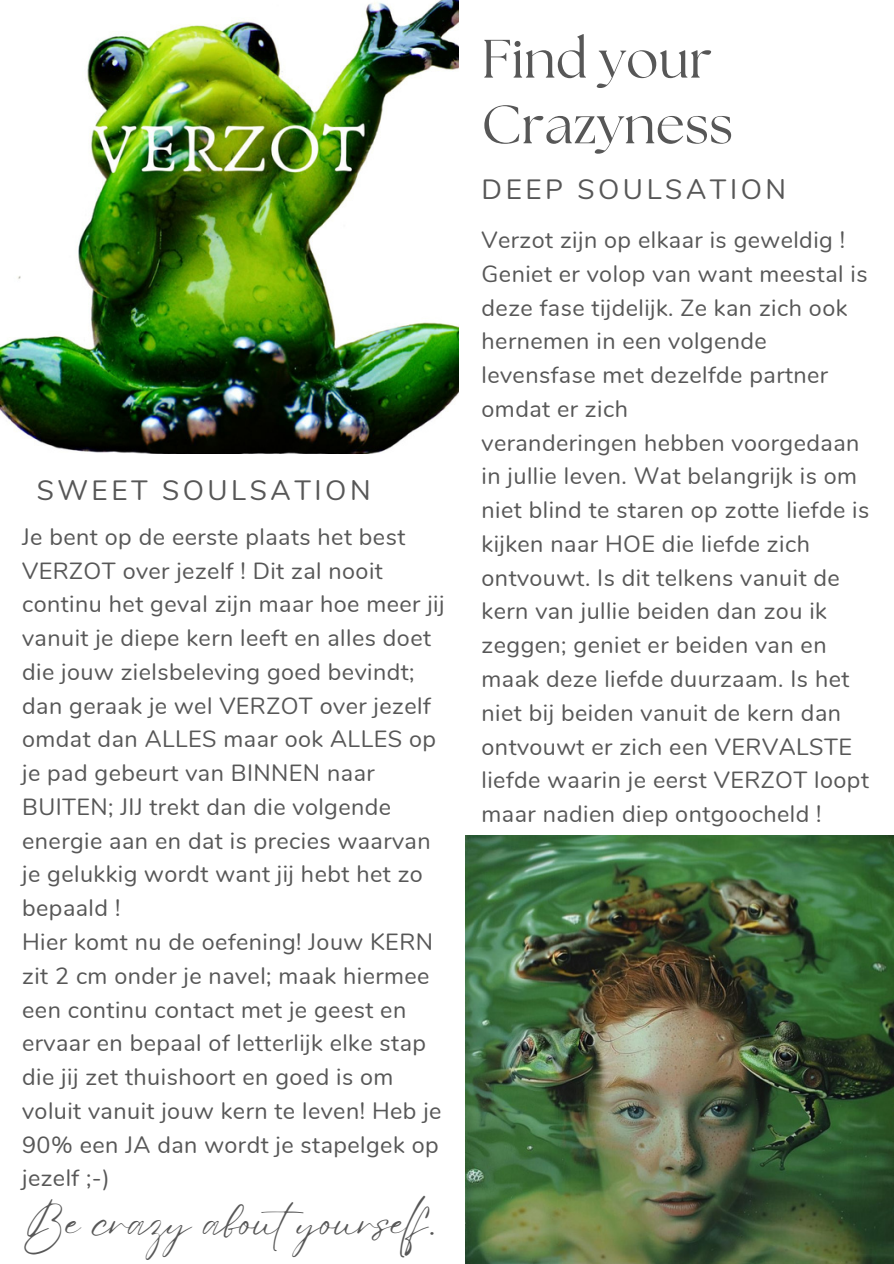
<style>
.page{position:relative;width:894px;height:1264px;background:#fff}
.page>*{position:absolute;margin:0;border:0;box-sizing:border-box;transform-origin:0 0}
.t1{font:53.85px/65.7px "The Seasons";letter-spacing:.005em;color:#575757}
.t2{font:43.8px "Eyesome Script";color:#575757}
.t3{font:27.9px "Nunito";letter-spacing:.125em;color:#575757}
.t4{font:23.4px/33.8px "Nunito";letter-spacing:.02em;color:#575757}
</style>
<div class="page">
<img style="left:0;top:0;width:458px;height:453px">
<img style="left:465px;top:835px;width:428px;height:427px">
<p class="t3" style="left:37px;top:471px;width:335px">SWEET SOULSATION</p>
<p class="t4" style="left:22px;top:520px;width:424px">Je bent op de eerste plaats het best<br>VERZOT over jezelf ! Dit zal nooit continu het geval zijn maar hoe meer jij vanuit je diepe kern leeft en alles doet die jouw zielsbeleving goed bevindt; dan geraak je wel VERZOT over jezelf omdat dan ALLES maar ook ALLES op je pad gebeurt van BINNEN naar<br>BUITEN; JIJ trekt dan die volgende energie aan en dat is precies waarvan je gelukkig wordt want jij hebt het zo bepaald !<br>Hier komt nu de oefening! Jouw KERN zit 2 cm onder je navel; maak hiermee een continu contact met je geest en ervaar en bepaal of letterlijk elke stap die jij zet thuishoort en goed is om voluit vanuit jouw kern te leven! Heb je<br>90% een JA dan wordt je stapelgek op jezelf ;-)</p>
<h2 class="t2" style="left:22px;top:1193px;width:415px">Be crazy aboutyourself.</h2>
<h1 class="t1" style="left:481px;top:29px;width:253px">Find your<br>Crazyness</h1>
<p class="t3" style="left:481px;top:170px;width:306px">DEEP SOULSATION</p>
<p class="t4" style="left:481px;top:223px;width:389px">Verzot zijn op elkaar is geweldig !<br>Geniet er volop van want meestal is deze fase tijdelijk. Ze kan zich ook hernemen in een volgende levensfase met dezelfde partner omdat er zich<br>veranderingen hebben voorgedaan in jullie leven. Wat belangrijk is om niet blind te staren op zotte liefde is kijken naar HOE die liefde zich ontvouwt. Is dit telkens vanuit de kern van jullie beiden dan zou ik zeggen; geniet er beiden van en maak deze liefde duurzaam. Is het niet bij beiden vanuit de kern dan ontvouwt er zich een VERVALSTE liefde waarin je eerst VERZOT loopt maar nadien diep ontgoocheld !</p>
</div>
